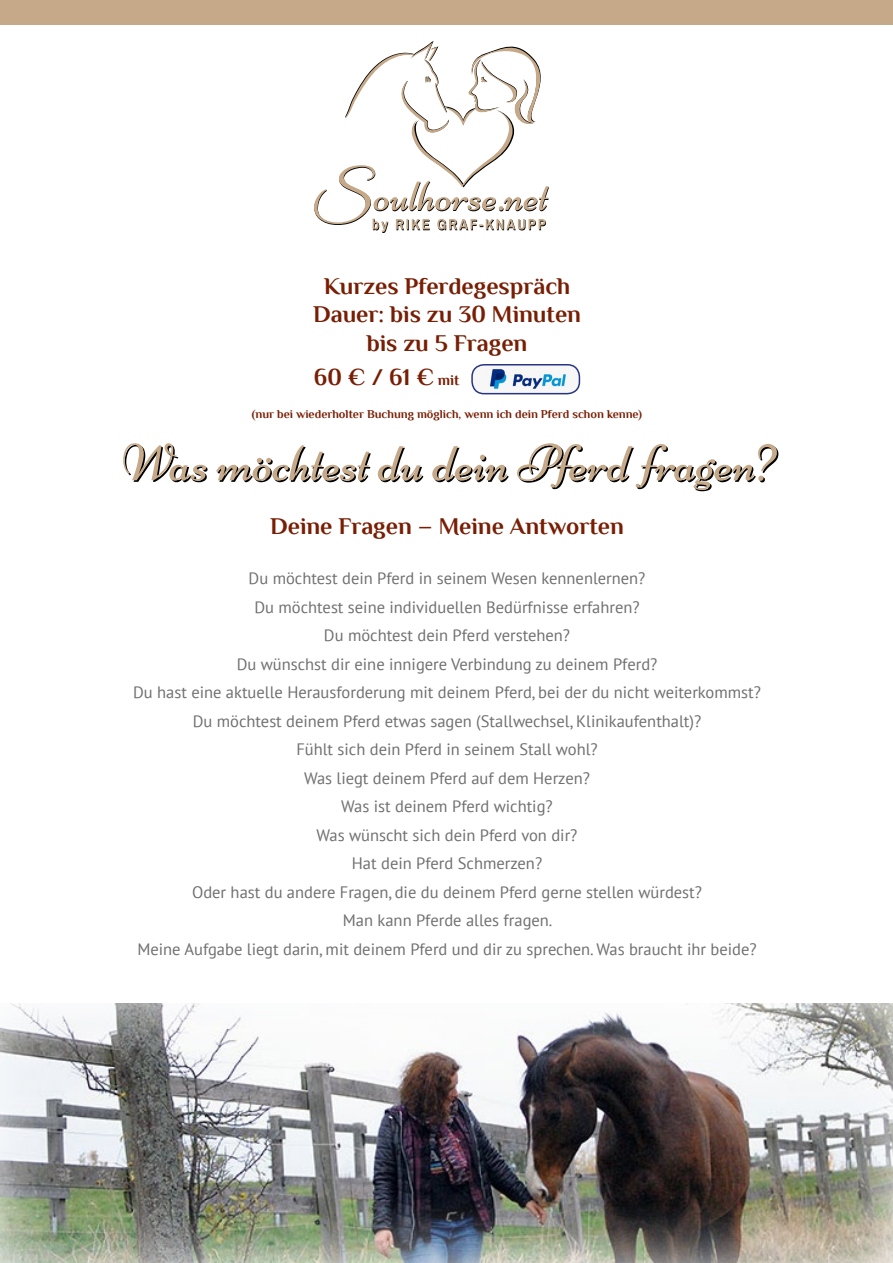
<style>
.page{position:relative;width:893px;height:1263px;background:#fff}
.page>*{position:absolute;margin:0;border:0;box-sizing:border-box;transform-origin:0 0}
.t1{font:52.5px "Niconne";color:#000}
.t2{font:700 24px/28.8px "Philosopher";color:#781e04;text-align:center}
.t3{font:16.5px/28.5px "PT Sans";color:#706f6f;text-align:center}
.t4{font:700 12px "Philosopher";color:#781e04}
.s1{font-size:15px}
</style>
<div class="page">
<svg style="left:314px;top:41px;width:235px;height:192px"></svg>
<div style="left:0;top:0;width:893px;height:25px;background:#c5a989"></div>
<img style="left:0;top:1003px;width:893px;height:260px">
<img style="left:473px;top:365px;width:106px;height:29px">
<div style="left:471px;top:364px;width:109px;height:30px;border:2px solid #283583;border-radius:12px"></div>
<h2 class="t2" style="left:313px;top:271px;width:269px">Kurzes Pferdegespräch<br>Dauer: bis zu 30 Minuten bis zu 5 Fragen</h2>
<h2 class="t2" style="left:314px;top:363px;width:147px">60 € / 61 € <span class="s1">mit</span></h2>
<p class="t4" style="left:252px;top:407px;width:392px">(nur bei wiederholter Buchung möglich, wenn ich dein Pferd schon kenne)</p>
<h1 class="t1" style="left:123px;top:433px;width:655px">Was möchtest du dein Pferd fragen?</h1>
<h2 class="t2" style="left:270px;top:512px;width:355px">Deine Fragen – Meine Antworten</h2>
<p class="t3" style="left:133px;top:564px;width:629px">Du möchtest dein Pferd in seinem Wesen kennenlernen?<br>Du möchtest seine individuellen Bedürfnisse erfahren?<br>Du möchtest dein Pferd verstehen?<br>Du wünschst dir eine innigere Verbindung zu deinem Pferd?<br>Du hast eine aktuelle Herausforderung mit deinem Pferd, bei der du nicht weiterkommst?<br>Du möchtest deinem Pferd etwas sagen (Stallwechsel, Klinikaufenthalt)?<br>Fühlt sich dein Pferd in seinem Stall wohl?<br>Was liegt deinem Pferd auf dem Herzen?<br>Was ist deinem Pferd wichtig?<br>Was wünscht sich dein Pferd von dir?<br>Hat dein Pferd Schmerzen?<br>Oder hast du andere Fragen, die du deinem Pferd gerne stellen würdest?<br>Man kann Pferde alles fragen.<br>Meine Aufgabe liegt darin, mit deinem Pferd und dir zu sprechen. Was braucht ihr beide?</p>
</div>
